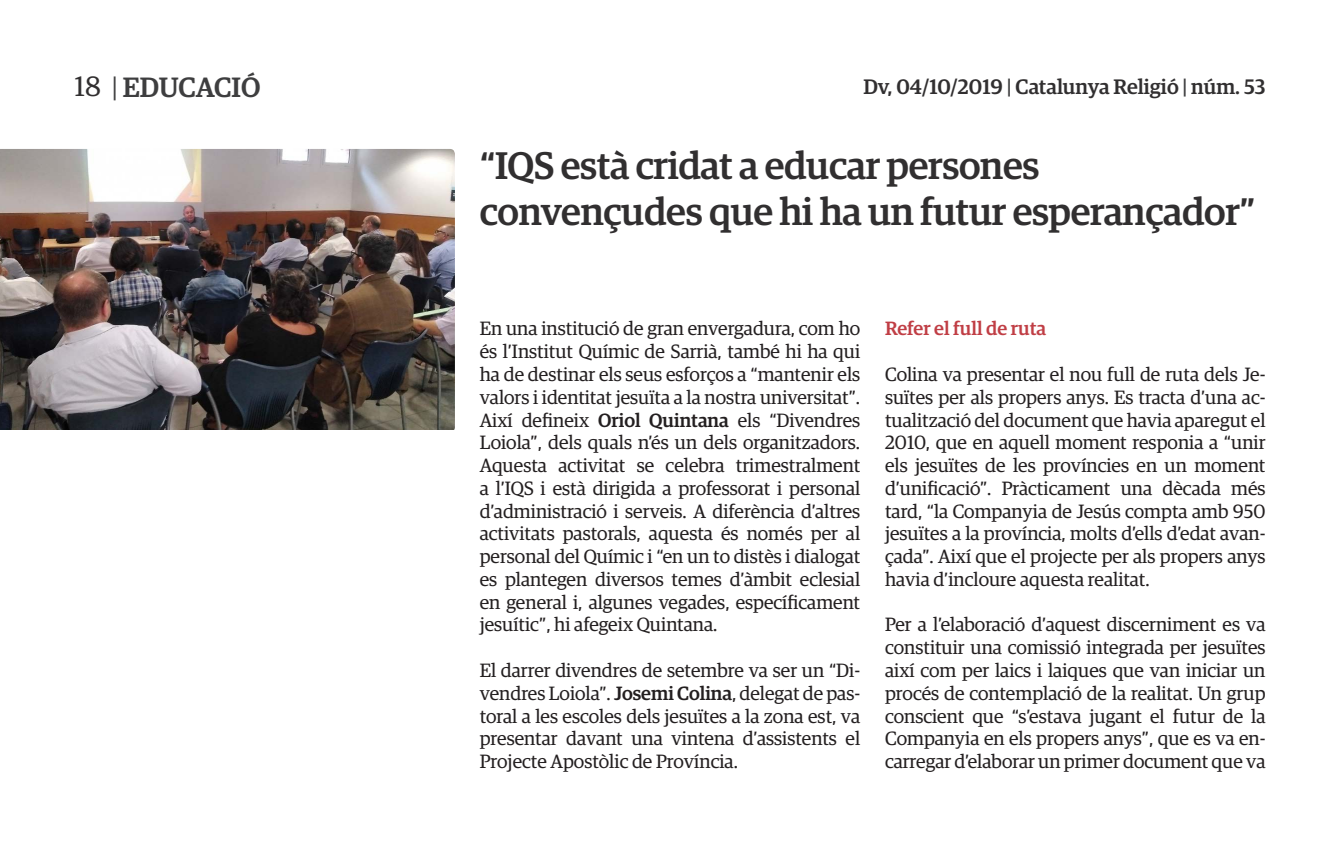
<style>
.page{position:relative;width:1340px;height:844px;background:#fff}
.page>*{position:absolute;margin:0;border:0;box-sizing:border-box;transform-origin:0 0}
.t1{font:500 38.5px/45.5px "Guardian Egyp";letter-spacing:-.01em;color:#312f30}
.t2{font:500 28px "Guardian Egyp";color:#3e3e3f}
.t3{font:500 21px "Guardian Egyp";color:#312f30}
.t4{font:19.25px/22.8px "Guardian Egyp";color:#231f20;text-align:justify}
.t5{font:500 19.25px "Guardian Egyp";color:#c03e45}
.s1{font-weight:400;color:#312f30}
.s2{font-weight:400}
.s3{color:#3e3e3f}
.s4{font-weight:500}
</style>
<div class="page">
<img style="left:0;top:149px;width:455px;height:281px">
<h2 class="t2" style="left:74px;top:67px;width:187px"><span class="s1">18</span> <span class="s2">|</span> EDUCACIÓ</h2>
<p class="t3" style="left:863px;top:71px;width:403px">Dv, 04/10/2019 <span class="s3">|</span> Catalunya Religió <span class="s3">|</span> núm. 53</p>
<p class="t1" style="left:480px;top:140px;width:777px">“IQS està cridat a educar persones convençudes que hi ha un futur esperançador”</p>
<p class="t4" style="left:480px;top:316px;width:382px">En una institució de gran envergadura, com ho és l’Institut Químic de Sarrià, també hi ha qui ha de destinar els seus esforços a “mantenir els valors i identitat jesuïta a la nostra universitat”.<br>Així defineix <span class="s4">Oriol Quintana</span> els “Divendres Loiola”, dels quals n’és un dels organitzadors.<br>Aquesta activitat se celebra trimestralment a l’IQS i està dirigida a professorat i personal d’administració i serveis. A diferència d’altres activitats pastorals, aquesta és només per al personal del Químic i “en un to distès i dialogat es plantegen diversos temes d’àmbit eclesial en general i, algunes vegades, específicament jesuític”, hi afegeix Quintana.</p>
<p class="t4" style="left:480px;top:657px;width:382px">El darrer divendres de setembre va ser un “Di&shy;vendres Loiola”. <span class="s4">Josemi Colina</span>, delegat de pas&shy;toral a les escoles dels jesuïtes a la zona est, va presentar davant una vintena d’assistents el Projecte Apostòlic de Província.</p>
<p class="t5" style="left:885px;top:315px;width:163px">Refer el full de ruta</p>
<p class="t4" style="left:885px;top:361px;width:382px">Colina va presentar el nou full de ruta dels Je&shy;suïtes per als propers anys. Es tracta d’una ac&shy;tualització del document que havia aparegut el 2010, que en aquell moment responia a “unir els jesuïtes de les províncies en un moment d’unificació”. Pràcticament una dècada més tard, “la Companyia de Jesús compta amb 950 jesuïtes a la província, molts d’ells d’edat avan&shy;çada”. Així que el projecte per als propers anys havia d’incloure aquesta realitat.</p>
<p class="t4" style="left:885px;top:612px;width:382px">Per a l’elaboració d’aquest discerniment es va constituir una comissió integrada per jesuïtes així com per laics i laiques que van iniciar un procés de contemplació de la realitat. Un grup conscient que “s’estava jugant el futur de la Companyia en els propers anys”, que es va en&shy;carregar d’elaborar un primer document que va</p>
</div>
